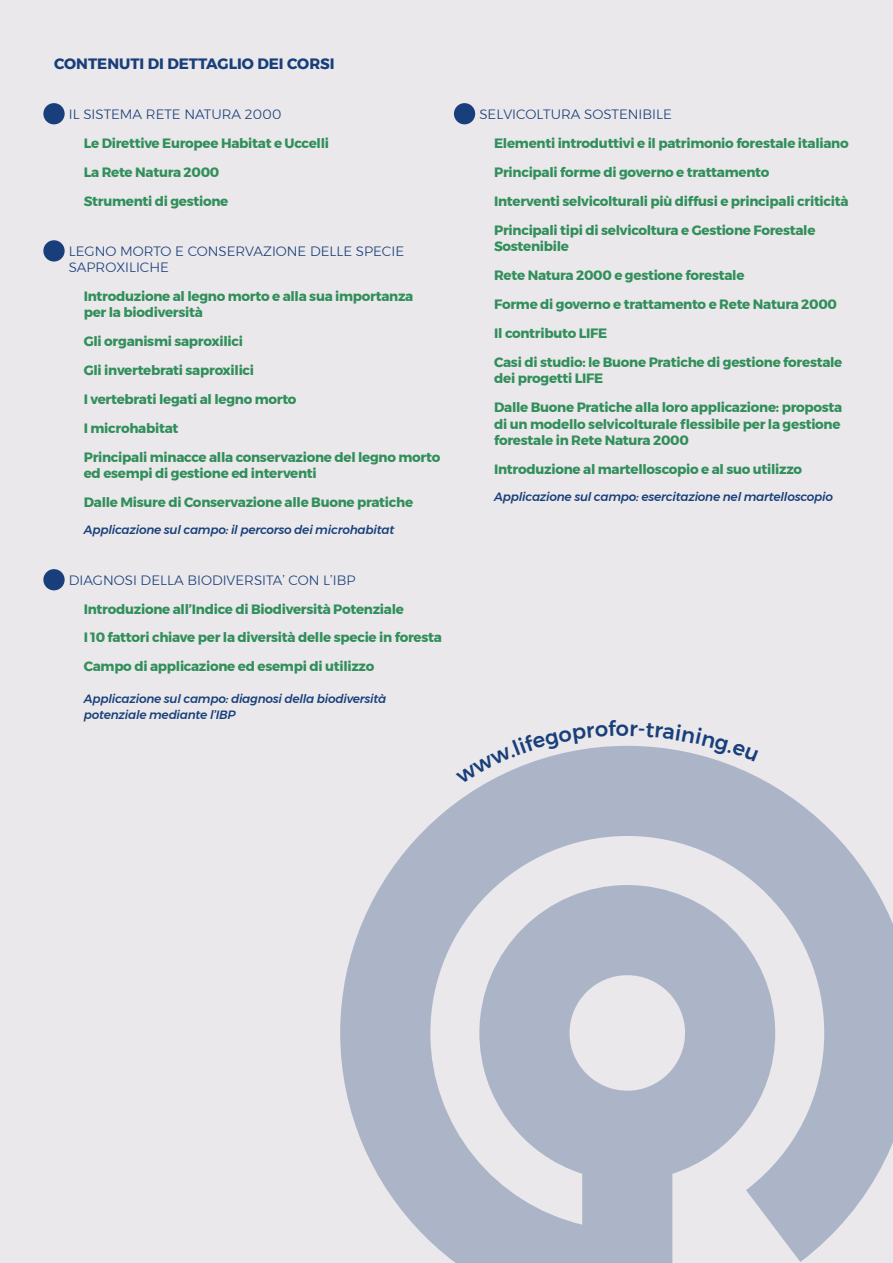
<style>
.page{position:relative;width:893px;height:1263px;background:#eae8ea}
.page>*{position:absolute;margin:0;border:0;box-sizing:border-box;transform-origin:0 0}
.t1{font:500 21px "Montserrat";color:#183f7b}
.t2{font:700 15px "Montserrat";color:#183f7b}
.t3{font:700 13.5px/29px "Montserrat";letter-spacing:-.02em;color:#318f5b}
.t4{font:300 13.5px/16.2px "Montserrat";color:#183f7b}
.t5{font:italic 500 12px/16.2px "Montserrat";letter-spacing:-.02em;color:#183f7b}
</style>
<div class="page">
<svg style="left:340px;top:746px;width:553px;height:517px;fill:#acb5c8"></svg>
<div style="left:43px;top:103px;width:22px;height:21px;background:#183f7b;border-radius:50%"></div>
<div style="left:454px;top:103px;width:21px;height:21px;background:#183f7b;border-radius:50%"></div>
<div style="left:43px;top:240px;width:22px;height:21px;background:#183f7b;border-radius:50%"></div>
<div style="left:43px;top:569px;width:22px;height:21px;background:#183f7b;border-radius:50%"></div>
<svg style="left:456px;top:746px;width:161px;height:38px"></svg>
<svg style="left:631px;top:746px;width:127px;height:16px"></svg>
<p class="t2" style="left:54px;top:51px;width:282px">CONTENUTI DI DETTAGLIO DEI CORSI</p>
<p class="t4" style="left:69px;top:106px;width:214px">IL SISTEMA RETE NATURA 2000</p>
<p class="t3" style="left:84px;top:128px;width:247px">Le Direttive Europee Habitat e Uccelli<br>La Rete Natura 2000<br>Strumenti di gestione</p>
<p class="t4" style="left:69px;top:243px;width:337px">LEGNO MORTO E CONSERVAZIONE DELLE SPECIE<br>SAPROXILICHE</p>
<p class="t3" style="left:84px;top:288px;width:331px;line-height:16.2px">Introduzione al legno morto e alla sua importanza per la biodiversità</p>
<p class="t3" style="left:84px;top:327px;width:358px">Gli organismi saproxilici<br>Gli invertebrati saproxilici<br>I vertebrati legati al legno morto<br>I microhabitat<br>Principali minacce alla conservazione del legno morto</p>
<p class="t3" style="left:84px;top:459px;width:331px">ed esempi di gestione ed interventi<br>Dalle Misure di Conservazione alle Buone pratiche</p>
<p class="t5" style="left:84px;top:522px;width:312px">Applicazione sul campo: il percorso dei microhabitat</p>
<p class="t4" style="left:69px;top:571px;width:288px">DIAGNOSI DELLA BIODIVERSITA’ CON L’IBP</p>
<p class="t3" style="left:84px;top:594px;width:360px">Introduzione all’Indice di Biodiversità Potenziale<br>I 10 fattori chiave per la diversità delle specie in foresta<br>Campo di applicazione ed esempi di utilizzo</p>
<p class="t5" style="left:84px;top:690px;width:304px">Applicazione sul campo: diagnosi della biodiversità potenziale mediante l’IBP</p>
<p class="t4" style="left:479px;top:106px;width:194px">SELVICOLTURA SOSTENIBILE</p>
<p class="t3" style="left:494px;top:129px;width:356px">Elementi introduttivi e il patrimonio forestale italiano Principali forme di governo e trattamento<br>Interventi selvicolturali più diffusi e principali criticità Principali tipi di selvicoltura e Gestione Forestale</p>
<p class="t3" style="left:494px;top:232px;width:350px">Sostenibile<br>Rete Natura 2000 e gestione forestale<br>Forme di governo e trattamento e Rete Natura 2000<br>Il contributo LIFE<br>Casi di studio: le Buone Pratiche di gestione forestale</p>
<p class="t3" style="left:494px;top:364px;width:350px">dei progetti LIFE<br>Dalle Buone Pratiche alla loro applicazione: proposta</p>
<p class="t3" style="left:494px;top:416px;width:348px;line-height:16.2px">di un modello selvicolturale flessibile per la gestione forestale in Rete Natura 2000</p>
<p class="t3" style="left:494px;top:455px;width:310px">Introduzione al martelloscopio e al suo utilizzo</p>
<p class="t5" style="left:494px;top:489px;width:340px">Applicazione sul campo: esercitazione nel martelloscopio</p>
<h1 class="t1" style="left:616px;top:712px;width:15px">o</h1>
</div>
